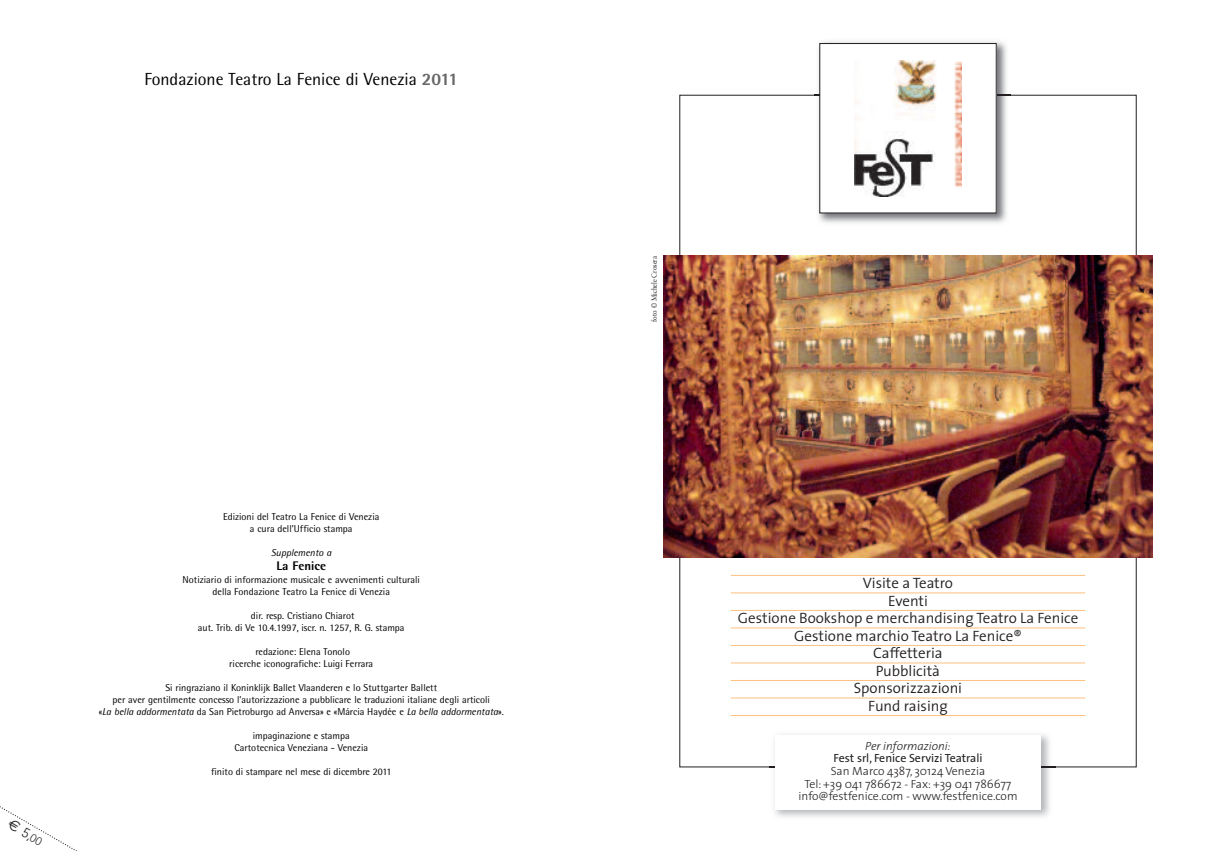
<style>
.page{position:relative;width:1205px;height:851px;background:#fff}
.page>*{position:absolute;margin:0;border:0;box-sizing:border-box;transform-origin:0 0}
.t1{font:17.5px "AT Rotis Semi Sans";color:#000}
.t2{font:300 15px/17.5px "The Sans";color:#231f20;text-align:center}
.t3{font:800 12.5px "AT Rotis Semi Sans";color:#000}
.t4{font:300 12.5px "Rotis Sans Serif";color:#231f20}
.t5{font:300 11.88px/12.5px "The Sans";color:#231f20;text-align:center}
.t6{font:11.88px "The Sans";color:#231f20}
.t7{font:italic 300 11.88px "The Sans";color:#231f20}
.t8{font:10px/12px "AT Rotis Semi Sans";color:#000;text-align:center}
.t9{font:italic 10px "AT Rotis Semi Sans";color:#000}
.t10{font:7.5px "Sabon";color:#231f20;scale:.85 1}
.s1{font-weight:800;color:#666}
.s2{font-family:"Euro Sans";font-weight:400;font-size:15px}
.s3{font-size:15px}
.s4{font-style:italic}
</style>
<div class="page">
<svg style="left:0;top:806px;width:75px;height:44px"></svg>
<img style="left:663px;top:256px;width:489px;height:301px">
<img style="left:770px;top:734px;width:285px;height:83px">
<img style="left:770px;top:766px;width:285px;height:1px">
<div style="left:775px;top:734px;width:266px;height:74px;background:#fff"></div>
<hr style="left:731px;top:575px;width:354px;height:1px;background:#fcc07f">
<hr style="left:731px;top:592px;width:354px;height:1px;background:#fcc07f">
<hr style="left:731px;top:610px;width:354px;height:1px;background:#fcc07f">
<hr style="left:731px;top:627px;width:354px;height:1px;background:#fcc07f">
<hr style="left:731px;top:645px;width:354px;height:1px;background:#fcc07f">
<hr style="left:731px;top:662px;width:354px;height:1px;background:#fcc07f">
<hr style="left:731px;top:680px;width:354px;height:1px;background:#fcc07f">
<hr style="left:731px;top:697px;width:354px;height:1px;background:#fcc07f">
<hr style="left:731px;top:715px;width:354px;height:1px;background:#fcc07f">
<img style="left:814px;top:41px;width:196px;height:182px">
<img style="left:814px;top:95px;width:196px;height:1px">
<div style="left:820px;top:43px;width:176px;height:170px;background:#fff"></div>
<img style="left:855px;top:60px;width:106px;height:136px">
<div style="left:819px;top:43px;width:177px;height:170px;border:1px solid #231f20"></div>
<h1 class="t1" style="left:144px;top:73px;width:315px">Fondazione Teatro La Fenice di Venezia <span class="s1">2011</span></h1>
<p class="t4" style="left:11px;top:819px;width:39px;rotate:30deg"><span class="s2">€</span> <span class="s3">5</span>,00</p>
<p class="t8" style="left:223px;top:511px;width:158px">Edizioni del Teatro La Fenice di Venezia a cura dell’Ufficio stampa</p>
<p class="t9" style="left:271px;top:549px;width:62px">Supplemento a</p>
<p class="t3" style="left:276px;top:561px;width:51px">La Fenice</p>
<p class="t8" style="left:183px;top:574px;width:239px">Notiziario di informazione musicale e avvenimenti culturali della Fondazione Teatro La Fenice di Venezia</p>
<p class="t8" style="left:198px;top:610px;width:208px">dir. resp. Cristiano Chiarot<br>aut. Trib. di Ve 10.4.1997, iscr. n. 1257, R. G. stampa</p>
<p class="t8" style="left:229px;top:646px;width:145px">redazione: Elena Tonolo<br>ricerche iconografiche: Luigi Ferrara</p>
<p class="t8" style="left:99px;top:682px;width:407px">Si ringraziano il Koninklijk Ballet Vlaanderen e lo Stuttgarter Ballett<br>per aver gentilmente concesso l’autorizzazione a pubblicare le traduzioni italiane degli articoli<br>«<span class="s4">La bella addormentata</span> da San Pietroburgo ad Anversa» e «Márcia Haydée e <span class="s4">La bella addormentata</span>».</p>
<p class="t8" style="left:234px;top:730px;width:135px">impaginazione e stampa<br>Cartotecnica Veneziana - Venezia</p>
<p class="t8" style="left:211px;top:766px;width:182px">finito di stampare nel mese di dicembre 2011</p>
<p class="t10" style="left:651px;top:322px;width:79px;rotate:-90deg">foto © Michele Crosera</p>
<h2 class="t2" style="left:738px;top:576px;width:342px">Visite a Teatro<br>Eventi<br>Gestione Bookshop e merchandising Teatro La Fenice<br>Gestione marchio Teatro La Fenice®<br>Caffetteria<br>Pubblicità<br>Sponsorizzazioni<br>Fund raising</h2>
<p class="t7" style="left:865px;top:741px;width:87px">Per informazioni:</p>
<p class="t6" style="left:833px;top:753px;width:150px">Fest srl, Fenice Servizi Teatrali</p>
<p class="t5" style="left:798px;top:765px;width:221px">San Marco 4387, 30124 Venezia<br>Tel: +39 041 786672 - Fax: +39 041 786677 info@festfenice.com - www.festfenice.com</p>
</div>
